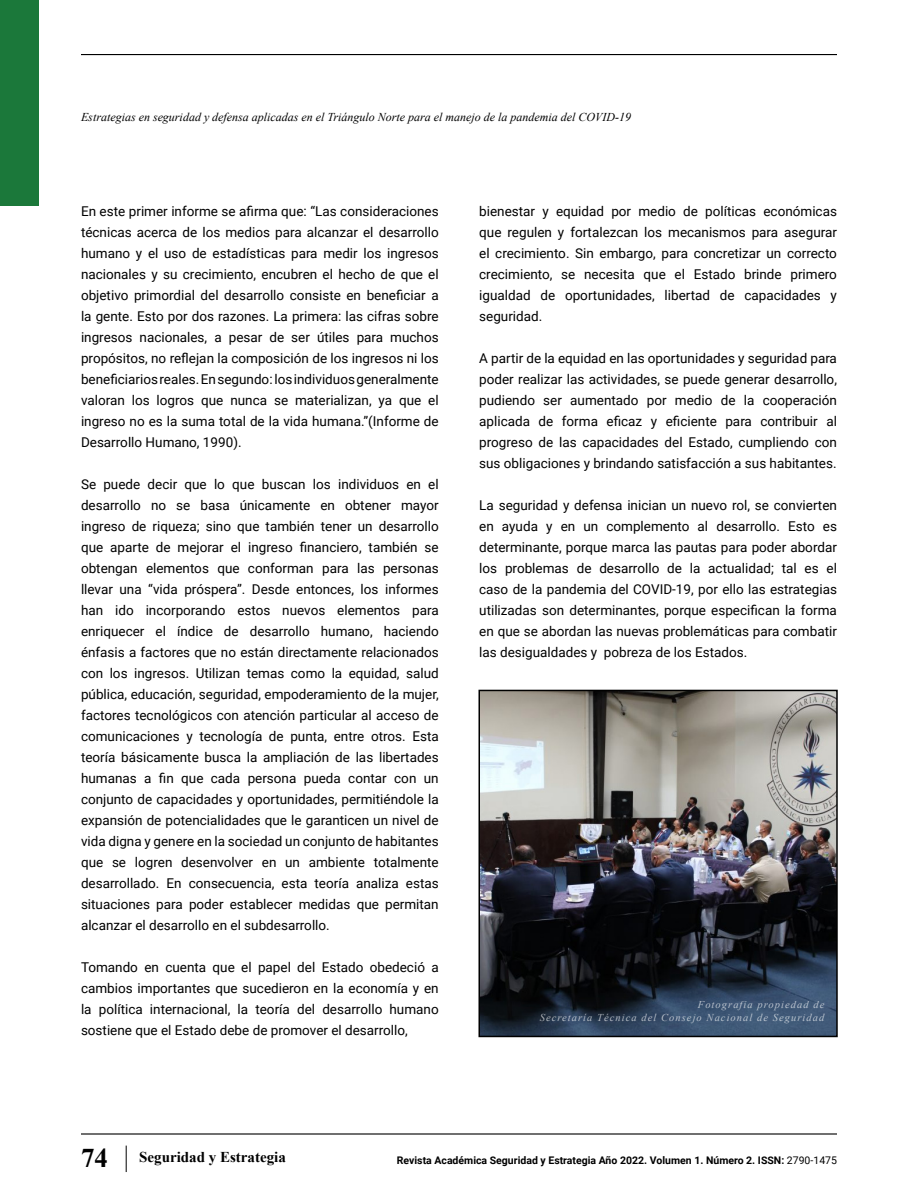
<style>
.page{position:relative;width:918px;height:1188px;background:#fff}
.page>*{position:absolute;margin:0;border:0;box-sizing:border-box;transform-origin:0 0}
.t1{font:700 15px "Times New Roman";color:#000}
.t2{font:13.5px/21px "Roboto";color:#000;text-align:justify}
.t3{font:italic 12px "Times New Roman";color:#000}
.t4{font:700 10.5px "Roboto";color:#000}
.t5{font:italic 10.5px/12.6px "Times New Roman";letter-spacing:.1em;color:#fff;text-align:right}
.s1{font-size:27px}
.s2{font-weight:400}
</style>
<div class="page">
<svg style="left:126px;top:1146px;width:1px;height:26px"></svg>
<hr style="left:81px;top:1133px;width:756px;height:2px;background:#000">
<hr style="left:81px;top:54px;width:756px;height:1px;background:#000">
<img style="left:481px;top:693px;width:354px;height:341px">
<div style="left:478px;top:690px;width:360px;height:347px;border:2px solid #000"></div>
<div style="left:0;top:0;width:39px;height:206px;background:#1b783a"></div>
<p class="t3" style="left:81px;top:108px;width:552px">Estrategias en seguridad y defensa aplicadas en el Triángulo Norte para el manejo de la pandemia del COVID-19</p>
<p class="t2" style="left:81px;top:200px;width:359px">En este primer informe se afirma que: “Las consideraciones técnicas acerca de los medios para alcanzar el desarrollo humano y el uso de estadísticas para medir los ingresos nacionales y su crecimiento, encubren el hecho de que el objetivo primordial del desarrollo consiste en beneficiar a la gente. Esto por dos razones. La primera: las cifras sobre ingresos nacionales, a pesar de ser útiles para muchos propósitos, no reflejan la composición de los ingresos ni los beneficiarios reales. En segundo: los individuos generalmente valoran los logros que nunca se materializan, ya que el ingreso no es la suma total de la vida humana.”(Informe de Desarrollo Humano, 1990).</p>
<p class="t2" style="left:81px;top:473px;width:359px">Se puede decir que lo que buscan los individuos en el desarrollo no se basa únicamente en obtener mayor ingreso de riqueza; sino que también tener un desarrollo que aparte de mejorar el ingreso financiero, también se obtengan elementos que conforman para las personas llevar una “vida próspera”. Desde entonces, los informes han ido incorporando estos nuevos elementos para enriquecer el índice de desarrollo humano, haciendo énfasis a factores que no están directamente relacionados con los ingresos. Utilizan temas como la equidad, salud pública, educación, seguridad, empoderamiento de la mujer, factores tecnológicos con atención particular al acceso de comunicaciones y tecnología de punta, entre otros. Esta teoría básicamente busca la ampliación de las libertades humanas a fin que cada persona pueda contar con un conjunto de capacidades y oportunidades, permitiéndole la expansión de potencialidades que le garanticen un nivel de vida digna y genere en la sociedad un conjunto de habitantes que se logren desenvolver en un ambiente totalmente desarrollado. En consecuencia, esta teoría analiza estas situaciones para poder establecer medidas que permitan alcanzar el desarrollo en el subdesarrollo.</p>
<p class="t2" style="left:81px;top:956px;width:359px">Tomando en cuenta que el papel del Estado obedeció a cambios importantes que sucedieron en la economía y en la política internacional, la teoría del desarrollo humano sostiene que el Estado debe de promover el desarrollo,</p>
<p class="t2" style="left:479px;top:200px;width:359px">bienestar y equidad por medio de políticas económicas que regulen y fortalezcan los mecanismos para asegurar el crecimiento. Sin embargo, para concretizar un correcto crecimiento, se necesita que el Estado brinde primero igualdad de oportunidades, libertad de capacidades y seguridad.</p>
<p class="t2" style="left:479px;top:347px;width:359px">A partir de la equidad en las oportunidades y seguridad para poder realizar las actividades, se puede generar desarrollo, pudiendo ser aumentado por medio de la cooperación aplicada de forma eficaz y eficiente para contribuir al progreso de las capacidades del Estado, cumpliendo con sus obligaciones y brindando satisfacción a sus habitantes.</p>
<p class="t2" style="left:479px;top:494px;width:359px">La seguridad y defensa inician un nuevo rol, se convierten en ayuda y en un complemento al desarrollo. Esto es determinante, porque marca las pautas para poder abordar los problemas de desarrollo de la actualidad; tal es el caso de la pandemia del COVID-19, por ello las estrategias utilizadas son determinantes, porque especifican la forma en que se abordan las nuevas problemáticas para combatir las desigualdades y pobreza de los Estados.</p>
<p class="t5" style="left:540px;top:998px;width:286px">Fotografía propiedad de<br>Secretaría Técnica del Consejo Nacional de Seguridad</p>
<p class="t1" style="left:81px;top:1146px;width:206px"><span class="s1">74</span> Seguridad y Estrategia</p>
<p class="t4" style="left:397px;top:1152px;width:442px">Revista Académica Seguridad y Estrategia Año 2022. Volumen 1. Número 2. ISSN: <span class="s2">2790-1475</span></p>
</div>
